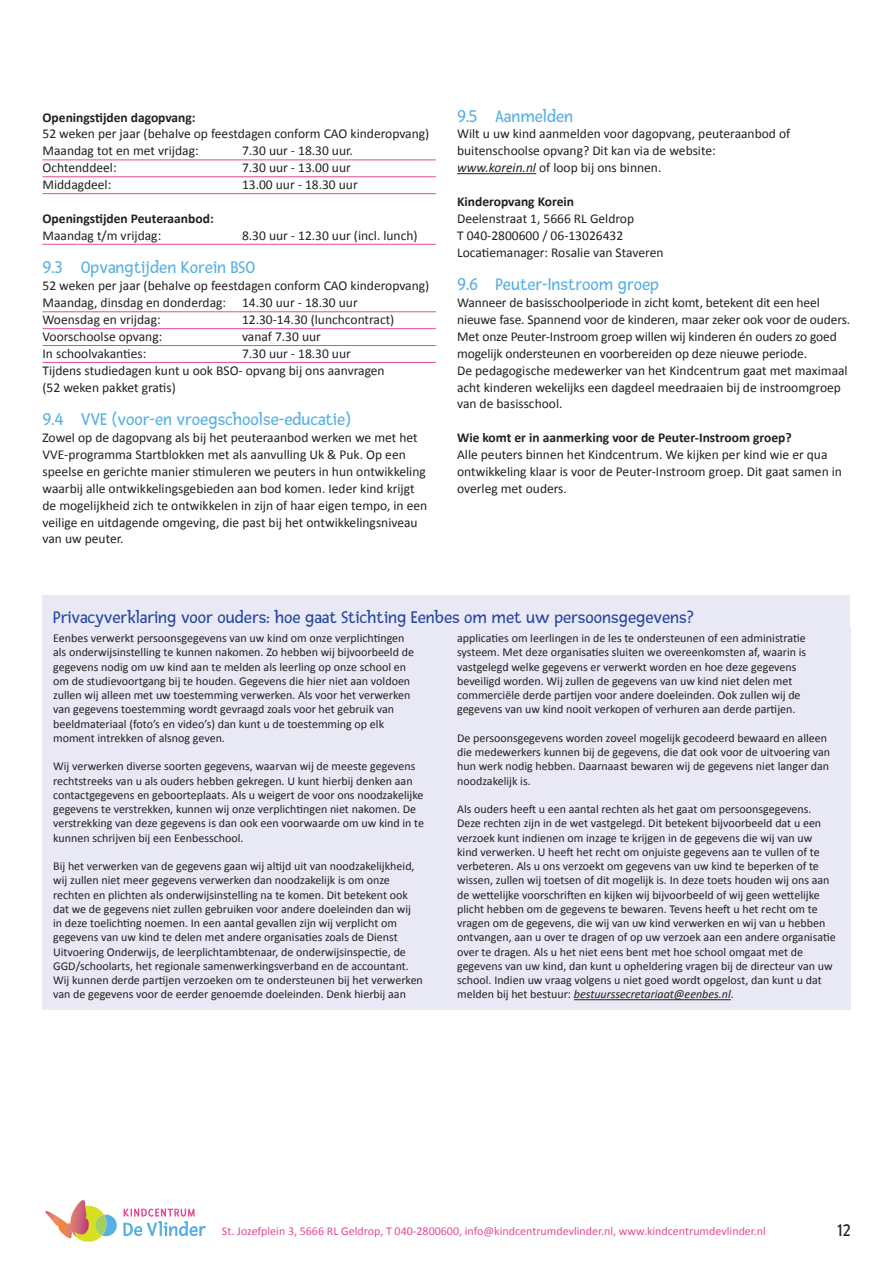
<style>
.page{position:relative;width:893px;height:1263px;background:#fff}
.page>*{position:absolute;margin:0;border:0;box-sizing:border-box;transform-origin:0 0}
.t1{font:18px "Fresca";color:#57b0e2}
.Kader_kop{font:18px "Fresca";color:#28469d}
.Paginacijfer{font:18px "Fresca";color:#231f20}
.Brood{font:13.5px/16.8px "Calibri";color:#231f20}
.Lijntjes{font:13.5px "Calibri";color:#231f20}
.Bold{font:700 13.5px "Calibri";color:#231f20}
.Kader_linkerkolom{font:12px/14.2px "Calibri";color:#231f20}
.Kader_rechterkolom{font:12px/14.2px "Calibri";color:#231f20}
.t2{font:12px "Calibri";color:#e44a95}
.s1{font-style:italic}
</style>
<div class="page">
<svg style="left:45px;top:1200px;width:72px;height:42px"></svg>
<svg style="left:123px;top:1208px;width:83px;height:28px"></svg>
<hr style="left:43px;top:160px;width:393px;height:1px;background:#e44a95">
<hr style="left:43px;top:176px;width:393px;height:1px;background:#e44a95">
<hr style="left:43px;top:193px;width:393px;height:1px;background:#e44a95">
<hr style="left:43px;top:244px;width:393px;height:1px;background:#e44a95">
<hr style="left:43px;top:311px;width:393px;height:1px;background:#e44a95">
<hr style="left:43px;top:328px;width:393px;height:1px;background:#e44a95">
<hr style="left:43px;top:345px;width:393px;height:1px;background:#e44a95">
<hr style="left:43px;top:362px;width:393px;height:1px;background:#e44a95">
<hr style="left:457px;top:173px;width:79px;height:1px;background:#231f20">
<div style="left:43px;top:595px;width:807px;height:46px;background:#e8e9f4"></div>
<div style="left:43px;top:628px;width:406px;height:125px;background:#e8e9f4"></div>
<div style="left:43px;top:742px;width:406px;height:26px;background:#e8e9f4"></div>
<div style="left:43px;top:756px;width:406px;height:97px;background:#e8e9f4"></div>
<div style="left:43px;top:842px;width:406px;height:25px;background:#e8e9f4"></div>
<div style="left:43px;top:856px;width:406px;height:154px;background:#e8e9f4"></div>
<div style="left:444px;top:628px;width:406px;height:97px;background:#e8e9f4"></div>
<div style="left:444px;top:713px;width:406px;height:26px;background:#e8e9f4"></div>
<div style="left:444px;top:728px;width:406px;height:68px;background:#e8e9f4"></div>
<div style="left:444px;top:785px;width:406px;height:25px;background:#e8e9f4"></div>
<div style="left:444px;top:799px;width:406px;height:211px;background:#e8e9f4"></div>
<hr style="left:574px;top:999px;width:157px;height:1px;background:#231f20">
<p class="Bold" style="left:43px;top:107px;width:155px">Openingstijden dagopvang:</p>
<p class="Brood" style="left:43px;top:125px;width:388px">52 weken per jaar (behalve op feestdagen conform CAO kinderopvang)</p>
<p class="Lijntjes" style="left:43px;top:141px;width:158px">Maandag tot en met vrijdag:</p>
<p class="Lijntjes" style="left:242px;top:141px;width:112px">7.30 uur - 18.30 uur.</p>
<p class="Lijntjes" style="left:43px;top:158px;width:76px">Ochtenddeel:</p>
<p class="Lijntjes" style="left:242px;top:158px;width:110px">7.30 uur - 13.00 uur</p>
<p class="Lijntjes" style="left:43px;top:175px;width:70px">Middagdeel:</p>
<p class="Lijntjes" style="left:242px;top:175px;width:117px">13.00 uur - 18.30 uur</p>
<p class="Bold" style="left:43px;top:209px;width:173px">Openingstijden Peuteraanbod:</p>
<p class="Lijntjes" style="left:43px;top:226px;width:120px">Maandag t/m vrijdag:</p>
<p class="Lijntjes" style="left:242px;top:226px;width:177px">8.30 uur - 12.30 uur (incl. lunch)</p>
<p class="t1" style="left:43px;top:258px;width:214px">9.3 Opvangtijden Korein BSO</p>
<p class="Brood" style="left:43px;top:277px;width:388px">52 weken per jaar (behalve op feestdagen conform CAO kinderopvang)</p>
<p class="Lijntjes" style="left:43px;top:293px;width:317px">Maandag, dinsdag en donderdag: 14.30 uur - 18.30 uur</p>
<p class="Lijntjes" style="left:43px;top:310px;width:120px">Woensdag en vrijdag:</p>
<p class="Lijntjes" style="left:242px;top:310px;width:154px">12.30-14.30 (lunchcontract)</p>
<p class="Lijntjes" style="left:43px;top:327px;width:121px">Voorschoolse opvang:</p>
<p class="Lijntjes" style="left:242px;top:327px;width:80px">vanaf 7.30 uur</p>
<p class="Lijntjes" style="left:43px;top:344px;width:105px">In schoolvakanties:</p>
<p class="Lijntjes" style="left:242px;top:344px;width:110px">7.30 uur - 18.30 uur</p>
<p class="Brood" style="left:43px;top:361px;width:344px">Tijdens studiedagen kunt u ook BSO- opvang bij ons aanvragen</p>
<p class="Brood" style="left:43px;top:378px;width:135px">(52 weken pakket gratis)</p>
<p class="t1" style="left:43px;top:410px;width:310px">9.4 VVE (voor-en vroegschoolse-educatie)</p>
<p class="Brood" style="left:43px;top:429px;width:386px">Zowel op de dagopvang als bij het peuteraanbod werken we met het VVE-programma Startblokken met als aanvulling Uk &amp; Puk. Op een speelse en gerichte manier stimuleren we peuters in hun ontwikkeling waarbij alle ontwikkelingsgebieden aan bod komen. Ieder kind krijgt de mogelijkheid zich te ontwikkelen in zijn of haar eigen tempo, in een veilige en uitdagende omgeving, die past bij het ontwikkelingsniveau van uw peuter.</p>
<p class="t1" style="left:457px;top:106px;width:118px">9.5 Aanmelden</p>
<p class="Brood" style="left:457px;top:125px;width:335px">Wilt u uw kind aanmelden voor dagopvang, peuteraanbod of buitenschoolse opvang? Dit kan via de website:</p>
<p class="Brood" style="left:457px;top:159px;width:206px"><span class="s1">www.korein.nl</span> of loop bij ons binnen.</p>
<p class="Bold" style="left:457px;top:192px;width:119px">Kinderopvang Korein</p>
<p class="Brood" style="left:457px;top:209px;width:178px">Deelenstraat 1, 5666 RL Geldrop</p>
<p class="Brood" style="left:457px;top:226px;width:168px">T 040-2800600 / 06-13026432</p>
<p class="Brood" style="left:457px;top:243px;width:208px">Locatiemanager: Rosalie van Staveren</p>
<p class="t1" style="left:457px;top:275px;width:203px">9.6 Peuter-Instroom groep</p>
<p class="Brood" style="left:457px;top:294px;width:395px">Wanneer de basisschoolperiode in zicht komt, betekent dit een heel nieuwe fase. Spannend voor de kinderen, maar zeker ook voor de ouders.<br>Met onze Peuter-Instroom groep willen wij kinderen én ouders zo goed mogelijk ondersteunen en voorbereiden op deze nieuwe periode.</p>
<p class="Brood" style="left:457px;top:361px;width:392px">De pedagogische medewerker van het Kindcentrum gaat met maximaal acht kinderen wekelijks een dagdeel meedraaien bij de instroomgroep van de basisschool.</p>
<p class="Bold" style="left:457px;top:428px;width:336px">Wie komt er in aanmerking voor de Peuter-Instroom groep?</p>
<p class="Brood" style="left:457px;top:446px;width:386px">Alle peuters binnen het Kindcentrum. We kijken per kind wie er qua ontwikkeling klaar is voor de Peuter-Instroom groep. Dit gaat samen in overleg met ouders.</p>
<p class="Kader_kop" style="left:53px;top:608px;width:642px">Privacyverklaring voor ouders: hoe gaat Stichting Eenbes om met uw persoonsgegevens?</p>
<p class="Kader_linkerkolom" style="left:53px;top:631px;width:362px">Eenbes verwerkt persoonsgegevens van uw kind om onze verplichtingen als onderwijsinstelling te kunnen nakomen. Zo hebben wij bijvoorbeeld de gegevens nodig om uw kind aan te melden als leerling op onze school en om de studievoortgang bij te houden. Gegevens die hier niet aan voldoen zullen wij alleen met uw toestemming verwerken. Als voor het verwerken van gegevens toestemming wordt gevraagd zoals voor het gebruik van beeldmateriaal (foto’s en video’s) dan kunt u de toestemming op elk moment intrekken of alsnog geven.</p>
<p class="Kader_linkerkolom" style="left:53px;top:759px;width:373px">Wij verwerken diverse soorten gegevens, waarvan wij de meeste gegevens rechtstreeks van u als ouders hebben gekregen. U kunt hierbij denken aan contactgegevens en geboorteplaats. Als u weigert de voor ons noodzakelijke gegevens te verstrekken, kunnen wij onze verplichtingen niet nakomen. De verstrekking van deze gegevens is dan ook een voorwaarde om uw kind in te kunnen schrijven bij een Eenbesschool.</p>
<p class="Kader_linkerkolom" style="left:53px;top:859px;width:371px">Bij het verwerken van de gegevens gaan wij altijd uit van noodzakelijkheid, wij zullen niet meer gegevens verwerken dan noodzakelijk is om onze rechten en plichten als onderwijsinstelling na te komen. Dit betekent ook dat we de gegevens niet zullen gebruiken voor andere doeleinden dan wij in deze toelichting noemen. In een aantal gevallen zijn wij verplicht om gegevens van uw kind te delen met andere organisaties zoals de Dienst Uitvoering Onderwijs, de leerplichtambtenaar, de onderwijsinspectie, de GGD/schoolarts, het regionale samenwerkingsverband en de accountant.<br>Wij kunnen derde partijen verzoeken om te ondersteunen bij het verwerken van de gegevens voor de eerder genoemde doeleinden. Denk hierbij aan</p>
<p class="Kader_rechterkolom" style="left:457px;top:631px;width:351px">applicaties om leerlingen in de les te ondersteunen of een administratie systeem. Met deze organisaties sluiten we overeenkomsten af, waarin is vastgelegd welke gegevens er verwerkt worden en hoe deze gegevens beveiligd worden. Wij zullen de gegevens van uw kind niet delen met commerciële derde partijen voor andere doeleinden. Ook zullen wij de gegevens van uw kind nooit verkopen of verhuren aan derde partijen.</p>
<p class="Kader_rechterkolom" style="left:457px;top:730px;width:375px">De persoonsgegevens worden zoveel mogelijk gecodeerd bewaard en alleen die medewerkers kunnen bij de gegevens, die dat ook voor de uitvoering van hun werk nodig hebben. Daarnaast bewaren wij de gegevens niet langer dan noodzakelijk is.</p>
<p class="Kader_rechterkolom" style="left:457px;top:802px;width:380px">Als ouders heeft u een aantal rechten als het gaat om persoonsgegevens.<br>Deze rechten zijn in de wet vastgelegd. Dit betekent bijvoorbeeld dat u een verzoek kunt indienen om inzage te krijgen in de gegevens die wij van uw kind verwerken. U heeft het recht om onjuiste gegevens aan te vullen of te verbeteren. Als u ons verzoekt om gegevens van uw kind te beperken of te wissen, zullen wij toetsen of dit mogelijk is. In deze toets houden wij ons aan de wettelijke voorschriften en kijken wij bijvoorbeeld of wij geen wettelijke plicht hebben om de gegevens te bewaren. Tevens heeft u het recht om te vragen om de gegevens, die wij van uw kind verwerken en wij van u hebben ontvangen, aan u over te dragen of op uw verzoek aan een andere organisatie over te dragen. Als u het niet eens bent met hoe school omgaat met de gegevens van uw kind, dan kunt u opheldering vragen bij de directeur van uw school. Indien uw vraag volgens u niet goed wordt opgelost, dan kunt u dat melden bij het bestuur: <span class="s1">bestuurssecretariaat@eenbes.nl</span>.</p>
<p class="t2" style="left:222px;top:1223px;width:545px">St. Jozefplein 3, 5666 RL Geldrop, T 040-2800600, info@kindcentrumdevlinder.nl, www.kindcentrumdevlinder.nl</p>
<p class="Paginacijfer" style="left:838px;top:1220px;width:14px">12</p>
</div>
